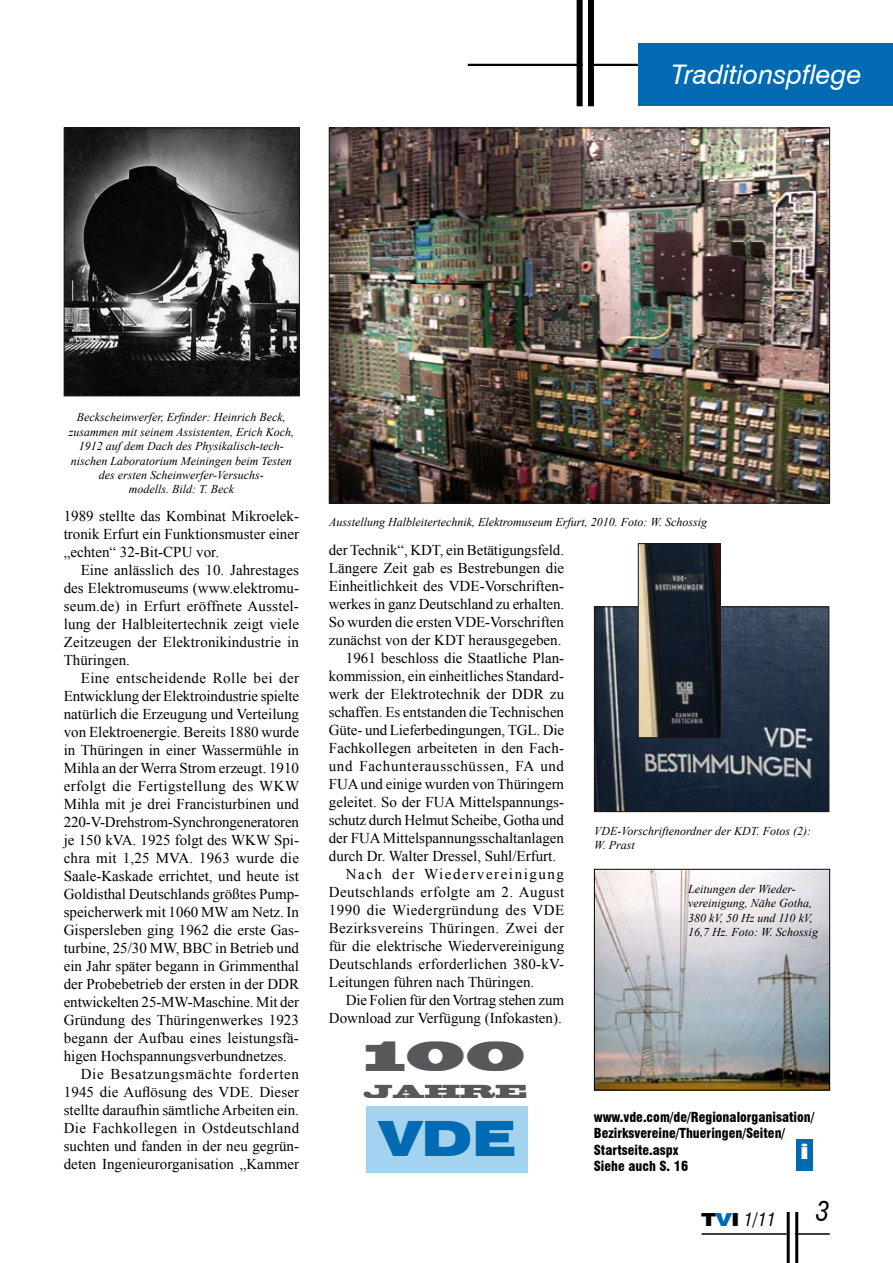
<style>
.page{position:relative;width:893px;height:1263px;background:#fff}
.page>*{position:absolute;margin:0;border:0;box-sizing:border-box;transform-origin:0 0}
.t1{font:900 expanded 48.75px "Swiss 721 BT";color:#006ab2}
.t2{font:39.45px "Blackoak Std";color:#58585a}
.t3{font:italic 27px "Swiss 721 BT";color:#fff}
.t4{font:italic condensed 27px "Swiss 721 BT";color:#000}
.t5{font:21px "Broadway BT";color:#fff}
.t6{font:italic condensed 18px "Swiss 721 BT";color:#000}
.t7{font:17.55px "Blackoak Std";color:#58585a}
.t8{font:15px "Times New Roman";color:#000}
.t9{font:15px "Times New Roman";letter-spacing:.025em;color:#000}
.t10{font:15px "Times New Roman";letter-spacing:.03em;color:#000}
.t11{font:15px "Times New Roman";letter-spacing:.04em;color:#000}
.t12{font:15px "Times New Roman";letter-spacing:.045em;color:#000}
.t13{font:15px "Times New Roman";letter-spacing:.105em;color:#000}
.t14{font:900 condensed 13.5px/16.2px "Swiss 721 BT";color:#000}
.t15{font:italic 12px/14.4px "Times New Roman";color:#000}
.s1{font-weight:900;font-style:normal;font-stretch:expanded}
.s2{font-weight:900;font-style:normal;font-stretch:expanded;color:#006ab2}
</style>
<div class="page">
<hr style="left:702px;top:1233px;width:85px;height:2px;background:#000">
<hr style="left:795px;top:1233px;width:35px;height:2px;background:#000">
<div style="left:639px;top:43px;width:254px;height:63px;background:#006ab2"></div>
<div style="left:577px;top:0;width:6px;height:106px;background:#000"></div>
<hr style="left:468px;top:64px;width:115px;height:2px;background:#000">
<div style="left:588px;top:0;width:6px;height:106px;background:#000"></div>
<hr style="left:592px;top:64px;width:46px;height:2px;background:#000">
<hr style="left:787px;top:1212px;width:3px;height:51px;background:#000">
<hr style="left:795px;top:1212px;width:3px;height:51px;background:#000">
<img style="left:66px;top:130px;width:232px;height:264px">
<div style="left:64px;top:128px;width:236px;height:268px;border:1px solid #1a171b"></div>
<img style="left:331px;top:130px;width:497px;height:371px">
<div style="left:796px;top:1139px;width:17px;height:32px;background:#006ab2"></div>
<div style="left:367px;top:1106px;width:161px;height:67px;background:#a3d3ef"></div>
<img style="left:596px;top:608px;width:231px;height:202px">
<div style="left:594px;top:606px;width:235px;height:206px;border:1px solid #1a171b"></div>
<img style="left:640px;top:545px;width:79px;height:191px">
<div style="left:638px;top:543px;width:83px;height:195px;border:1px solid #1a171b"></div>
<img style="left:596px;top:871px;width:232px;height:217px">
<div style="left:594px;top:869px;width:236px;height:221px;border:1px solid #000"></div>
<p class="t3" style="left:671px;top:58px;width:192px">Traditionspflege</p>
<p class="t15" style="left:69px;top:410px;width:227px;text-align:center">Beckscheinwerfer, Erfinder: Heinrich Beck, zusammen mit seinem Assistenten, Erich Koch, 1912 auf dem Dach des Physikalisch-tech&shy;nischen Laboratorium Meiningen beim Testen des ersten Scheinwerfer-Versuchs-<br>modells. Bild: T. Beck</p>
<p class="t8" style="left:64px;top:506px;width:237px">1989 stellte das Kombinat Mikroelek-</p>
<p class="t8" style="left:64px;top:524px;width:237px">tronik Erfurt ein Funktionsmuster einer</p>
<p class="t8" style="left:64px;top:542px;width:157px">„echten“ 32-Bit-CPU vor.</p>
<p class="t8" style="left:81px;top:560px;width:220px">Eine anlässlich des 10. Jahrestages</p>
<p class="t8" style="left:64px;top:578px;width:237px">des Elektromuseums (www.elektromu-</p>
<p class="t8" style="left:64px;top:596px;width:237px">seum.de) in Erfurt eröffnete Ausstel-</p>
<p class="t8" style="left:64px;top:614px;width:237px">lung der Halbleitertechnik zeigt viele</p>
<p class="t8" style="left:64px;top:632px;width:237px">Zeitzeugen der Elektronikindustrie in</p>
<p class="t8" style="left:64px;top:650px;width:68px">Thüringen.</p>
<p class="t10" style="left:81px;top:668px;width:220px">Eine entscheidende Rolle bei der</p>
<p class="t8" style="left:64px;top:686px;width:237px">Entwicklung der Elektroindustrie spielte</p>
<p class="t8" style="left:64px;top:704px;width:237px">natürlich die Erzeugung und Verteilung</p>
<p class="t8" style="left:64px;top:722px;width:237px">von Elektroenergie. Bereits 1880 wurde</p>
<p class="t8" style="left:64px;top:740px;width:237px">in Thüringen in einer Wassermühle in</p>
<p class="t8" style="left:64px;top:758px;width:237px">Mihla an der Werra Strom erzeugt. 1910</p>
<p class="t9" style="left:64px;top:776px;width:237px">erfolgt die Fertigstellung des WKW</p>
<p class="t8" style="left:64px;top:794px;width:237px">Mihla mit je drei Francisturbinen und</p>
<p class="t8" style="left:64px;top:812px;width:237px">220-V-Drehstrom-Synchrongeneratoren</p>
<p class="t8" style="left:64px;top:830px;width:237px">je 150 kVA. 1925 folgt des WKW Spi-</p>
<p class="t8" style="left:64px;top:848px;width:237px">chra mit 1,25 MVA. 1963 wurde die</p>
<p class="t8" style="left:64px;top:866px;width:237px">Saale-Kaskade errichtet, und heute ist</p>
<p class="t8" style="left:64px;top:884px;width:237px">Goldisthal Deutschlands größtes Pump-</p>
<p class="t8" style="left:64px;top:902px;width:237px">speicherwerk mit 1060 MW am Netz. In</p>
<p class="t8" style="left:64px;top:920px;width:237px">Gispersleben ging 1962 die erste Gas-</p>
<p class="t8" style="left:64px;top:938px;width:237px">turbine, 25/30 MW, BBC in Betrieb und</p>
<p class="t8" style="left:64px;top:956px;width:237px">ein Jahr später begann in Grimmenthal</p>
<p class="t8" style="left:64px;top:974px;width:237px">der Probebetrieb der ersten in der DDR</p>
<p class="t8" style="left:64px;top:992px;width:237px">entwickelten 25-MW-Maschine. Mit der</p>
<p class="t8" style="left:64px;top:1010px;width:237px">Gründung des Thüringenwerkes 1923</p>
<p class="t8" style="left:64px;top:1028px;width:237px">begann der Aufbau eines leistungsfä-</p>
<p class="t8" style="left:64px;top:1046px;width:225px">higen Hochspannungsverbundnetzes.</p>
<p class="t12" style="left:81px;top:1064px;width:220px">Die Besatzungsmächte forderten</p>
<p class="t8" style="left:64px;top:1082px;width:237px">1945 die Auflösung des VDE. Dieser</p>
<p class="t8" style="left:64px;top:1100px;width:237px">stellte daraufhin sämtliche Arbeiten ein.</p>
<p class="t9" style="left:64px;top:1118px;width:237px">Die Fachkollegen in Ostdeutschland</p>
<p class="t8" style="left:64px;top:1136px;width:237px">suchten und fanden in der neu gegrün-</p>
<p class="t8" style="left:64px;top:1154px;width:237px">deten Ingenieurorganisation „Kammer</p>
<p class="t15" style="left:329px;top:514px;width:380px">Ausstellung Halbleitertechnik, Elektromuseum Erfurt, 2010. Foto: W. Schossig</p>
<p class="t8" style="left:329px;top:540px;width:237px">der Technik“, KDT, ein Betätigungsfeld.</p>
<p class="t8" style="left:329px;top:558px;width:237px">Längere Zeit gab es Bestrebungen die</p>
<p class="t8" style="left:329px;top:576px;width:237px">Einheitlichkeit des VDE-Vorschriften-</p>
<p class="t8" style="left:329px;top:594px;width:237px">werkes in ganz Deutschland zu erhalten.</p>
<p class="t8" style="left:329px;top:612px;width:237px">So wurden die ersten VDE-Vorschriften</p>
<p class="t8" style="left:329px;top:630px;width:234px">zunächst von der KDT herausgegeben.</p>
<p class="t8" style="left:346px;top:648px;width:220px">1961 beschloss die Staatliche Plan-</p>
<p class="t8" style="left:329px;top:666px;width:237px">kommission, ein einheitliches Standard-</p>
<p class="t8" style="left:329px;top:684px;width:237px">werk der Elektrotechnik der DDR zu</p>
<p class="t8" style="left:329px;top:702px;width:237px">schaffen. Es entstanden die Technischen</p>
<p class="t8" style="left:329px;top:720px;width:237px">Güte- und Lieferbedingungen, TGL. Die</p>
<p class="t8" style="left:329px;top:738px;width:237px">Fachkollegen arbeiteten in den Fach-</p>
<p class="t11" style="left:329px;top:756px;width:237px">und Fachunterausschüssen, FA und</p>
<p class="t8" style="left:329px;top:774px;width:237px">FUA und einige wurden von Thüringern</p>
<p class="t8" style="left:329px;top:792px;width:237px">geleitet. So der FUA Mittelspannungs-</p>
<p class="t8" style="left:329px;top:810px;width:237px">schutz durch Helmut Scheibe, Gotha und</p>
<p class="t8" style="left:329px;top:828px;width:237px">der FUA Mittelspannungsschaltanlagen</p>
<p class="t8" style="left:329px;top:846px;width:229px">durch Dr. Walter Dressel, Suhl/Erfurt.</p>
<p class="t13" style="left:346px;top:864px;width:220px">Nach der Wiedervereinigung</p>
<p class="t9" style="left:329px;top:882px;width:237px">Deutschlands erfolgte am 2. August</p>
<p class="t10" style="left:329px;top:900px;width:237px">1990 die Wiedergründung des VDE</p>
<p class="t9" style="left:329px;top:918px;width:237px">Bezirksvereins Thüringen. Zwei der</p>
<p class="t8" style="left:329px;top:936px;width:237px">für die elektrische Wiedervereinigung</p>
<p class="t8" style="left:329px;top:954px;width:237px">Deutschlands erforderlichen 380-kV-</p>
<p class="t8" style="left:329px;top:972px;width:207px">Leitungen führen nach Thüringen.</p>
<p class="t8" style="left:346px;top:990px;width:220px">Die Folien für den Vortrag stehen zum</p>
<p class="t8" style="left:329px;top:1008px;width:234px">Download zur Verfügung (Infokasten).</p>
<p class="t2" style="left:365px;top:1029px;width:162px">100</p>
<p class="t7" style="left:363px;top:1079px;width:165px">JAHRE</p>
<p class="t1" style="left:380px;top:1109px;width:137px">VDE</p>
<p class="t15" style="left:594px;top:823px;width:218px">VDE-Vorschriftenordner der KDT. Fotos (2):<br>W. Prast</p>
<p class="t15" style="left:688px;top:881px;width:131px">Leitungen der Wieder&shy;vereinigung, Nähe Gotha,<br>380 kV, 50 Hz und 110 kV,<br>16,7 Hz. Foto: W. Schossig</p>
<p class="t14" style="left:594px;top:1109px;width:222px">www.vde.com/de/Regionalorganisation/<br>Bezirksvereine/Thueringen/Seiten/<br>Startseite.aspx<br>Siehe auch S. 16</p>
<p class="t5" style="left:800px;top:1138px;width:10px">i</p>
<p class="t6" style="left:702px;top:1208px;width:76px"><span class="s1">T</span><span class="s2">V</span><span class="s1">I</span> 1/11</p>
<p class="t4" style="left:816px;top:1195px;width:15px">3</p>
</div>
